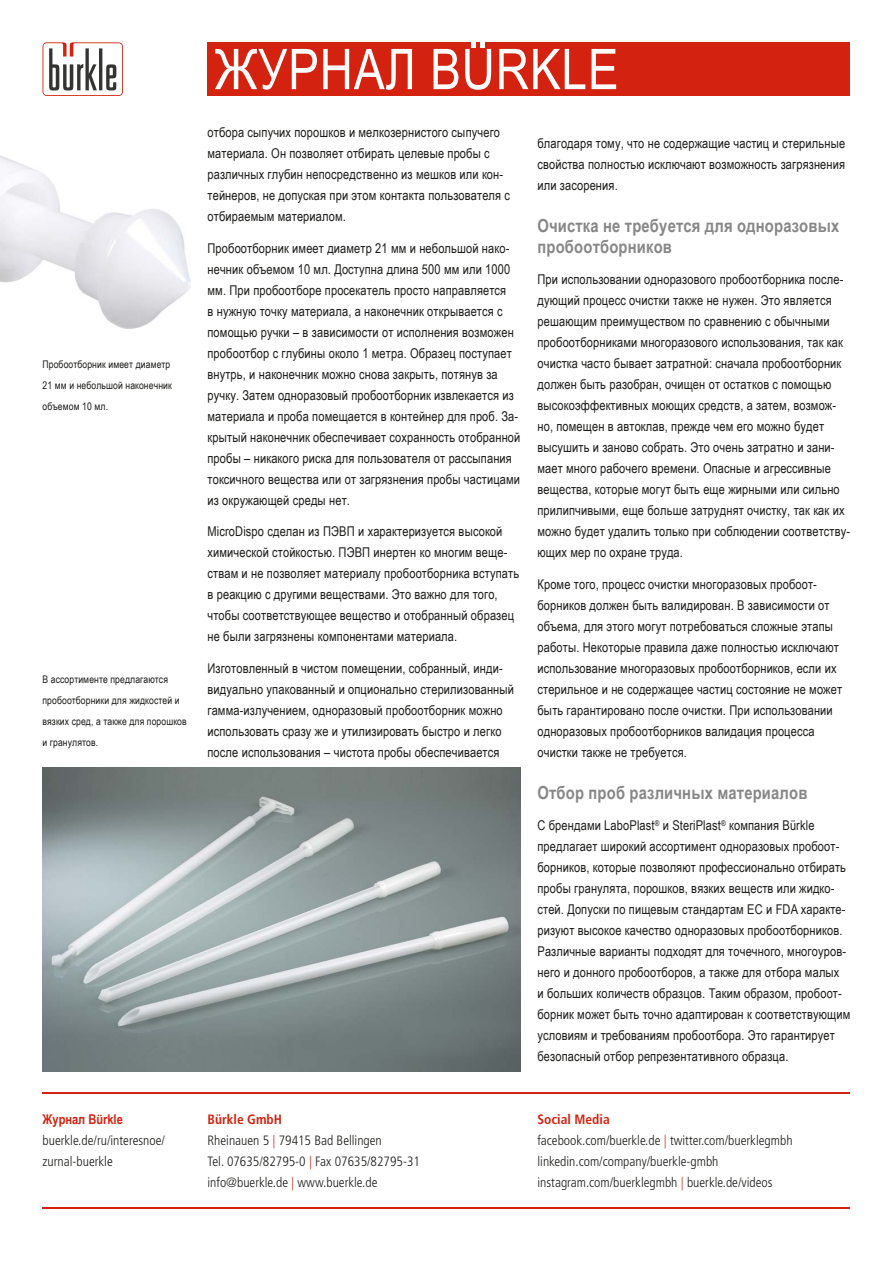
<style>
.page{position:relative;width:893px;height:1263px;background:#fff}
.page>*{position:absolute;margin:0;border:0;box-sizing:border-box;transform-origin:0 0}
.t1{font:700 18px/21px "Arial Narrow";letter-spacing:.01em;color:#878787}
.t2{font:13.5px/21px "Arial Narrow";letter-spacing:.01em;color:#1d1d1b}
.t3{font:300 condensed 13.5px/21px "Frutiger";color:#1d1d1b}
.t4{font:700 13.5px "Arial Narrow";color:#d32210}
.t5{font:10.5px/21px "Arial Narrow";letter-spacing:.01em;color:#1d1d1b}
.s1{font-weight:700;color:#d32210}
.s2{color:#d32210}
</style>
<div class="page">
<svg style="left:43px;top:42px;width:80px;height:54px"></svg>
<img style="left:0;top:155px;width:190px;height:174px">
<hr style="left:43px;top:1092px;width:807px;height:2px;background:#d32210">
<hr style="left:43px;top:1207px;width:807px;height:1px;background:#d32210">
<img style="left:43px;top:767px;width:477px;height:305px">
<div style="left:207px;top:43px;width:643px;height:53px;background:#d32210"></div>
<svg style="left:215px;top:49px;width:102px;height:41px"></svg>
<svg style="left:323px;top:49px;width:89px;height:41px"></svg>
<svg style="left:434px;top:49px;width:24px;height:40px"></svg>
<svg style="left:465px;top:43px;width:26px;height:47px"></svg>
<svg style="left:499px;top:49px;width:86px;height:40px"></svg>
<svg style="left:592px;top:49px;width:24px;height:40px"></svg>
<p class="t5" style="left:43px;top:353px;width:131px">Пробоотборник имеет диаметр<br>21 мм и небольшой наконечник объемом 10 мл.</p>
<p class="t5" style="left:43px;top:668px;width:146px">В ассортименте предлагаются пробоотборники для жидкостей и вязких сред, а также для порошков и гранулятов.</p>
<p class="t4" style="left:43px;top:1109px;width:82px">Журнал Bürkle</p>
<p class="t3" style="left:43px;top:1130px;width:124px">buerkle.de/ru/interesnoe/ zurnal-buerkle</p>
<p class="t2" style="left:207px;top:121px;width:304px">отбора сыпучих порошков и мелкозернистого сыпучего материала. Он позволяет отбирать целевые пробы с различных глубин непосредственно из мешков или кон&shy;тейнеров, не допуская при этом контакта пользователя с отбираемым материалом.</p>
<p class="t2" style="left:207px;top:237px;width:314px">Пробоотборник имеет диаметр 21 мм и небольшой нако&shy;нечник объемом 10 мл. Доступна длина 500 мм или 1000 мм. При пробоотборе просекатель просто направляется<br>в нужную точку материала, а наконечник открывается с помощью ручки – в зависимости от исполнения возможен пробоотбор с глубины около 1 метра. Образец поступает внутрь, и наконечник можно снова закрыть, потянув за ручку. Затем одноразовый пробоотборник извлекается из материала и проба помещается в контейнер для проб. За&shy;крытый наконечник обеспечивает сохранность отобранной пробы – никакого риска для пользователя от рассыпания токсичного вещества или от загрязнения пробы частицами из окружающей среды нет.</p>
<p class="t2" style="left:207px;top:520px;width:313px">MicroDispo сделан из ПЭВП и характеризуется высокой химической стойкостью. ПЭВП инертен ко многим веще&shy;ствам и не позволяет материалу пробоотборника вступать в реакцию с другими веществами. Это важно для того, чтобы соответствующее вещество и отобранный образец не были загрязнены компонентами материала.</p>
<p class="t2" style="left:207px;top:657px;width:308px">Изготовленный в чистом помещении, собранный, инди&shy;видуально упакованный и опционально стерилизованный гамма-излучением, одноразовый пробоотборник можно использовать сразу же и утилизировать быстро и легко после использования – чистота пробы обеспечивается</p>
<p class="t2" style="left:537px;top:132px;width:309px;text-align:justify">благодаря тому, что не содержащие частиц и стерильные свойства полностью исключают возможность загрязнения или засорения.</p>
<h1 class="t1" style="left:537px;top:214px;width:303px">Очистка не требуется для одноразовых пробоотборников</h1>
<p class="t2" style="left:537px;top:268px;width:314px">При использовании одноразового пробоотборника после&shy;дующий процесс очистки также не нужен. Это является решающим преимуществом по сравнению с обычными пробоотборниками многоразового использования, так как очистка часто бывает затратной: сначала пробоотборник должен быть разобран, очищен от остатков с помощью высокоэффективных моющих средств, а затем, возмож&shy;но, помещен в автоклав, прежде чем его можно будет высушить и заново собрать. Это очень затратно и зани&shy;мает много рабочего времени. Опасные и агрессивные вещества, которые могут быть еще жирными или сильно прилипчивыми, еще больше затруднят очистку, так как их можно будет удалить только при соблюдении соответству&shy;ющих мер по охране труда.</p>
<p class="t2" style="left:537px;top:573px;width:306px">Кроме того, процесс очистки многоразовых пробоот&shy;борников должен быть валидирован. В зависимости от объема, для этого могут потребоваться сложные этапы работы. Некоторые правила даже полностью исключают использование многоразовых пробоотборников, если их стерильное и не содержащее частиц состояние не может быть гарантировано после очистки. При использовании одноразовых пробоотборников валидация процесса очистки также не требуется.</p>
<h1 class="t1" style="left:537px;top:781px;width:271px">Отбор проб различных материалов</h1>
<p class="t2" style="left:537px;top:814px;width:314px">С брендами LaboPlast<sup>®</sup> и SteriPlast<sup>®</sup> компания Bürkle предлагает широкий ассортимент одноразовых пробоот&shy;борников, которые позволяют профессионально отбирать пробы гранулята, порошков, вязких веществ или жидко&shy;стей. Допуски по пищевым стандартам ЕС и FDA характе&shy;ризуют высокое качество одноразовых пробоотборников.<br>Различные варианты подходят для точечного, многоуров&shy;него и донного пробоотборов, а также для отбора малых<br>и больших количеств образцов. Таким образом, пробоот&shy;борник может быть точно адаптирован к соответствующим условиям и требованиям пробоотбора. Это гарантирует безопасный отбор репрезентативного образца.</p>
<p class="t3" style="left:207px;top:1109px;width:214px"><span class="s1">Bürkle GmbH<br></span>Rheinauen 5 <span class="s2">|</span> 79415 Bad Bellingen<br>Tel. 07635/82795-0 <span class="s2">|</span> Fax 07635/82795-31 info@buerkle.de <span class="s2">|</span> www.buerkle.de</p>
<p class="t3" style="left:537px;top:1109px;width:257px"><span class="s1">Social Media<br></span>facebook.com/buerkle.de <span class="s2">|</span> twitter.com/buerklegmbh linkedin.com/company/buerkle-gmbh instagram.com/buerklegmbh <span class="s2">|</span> buerkle.de/videos</p>
</div>
